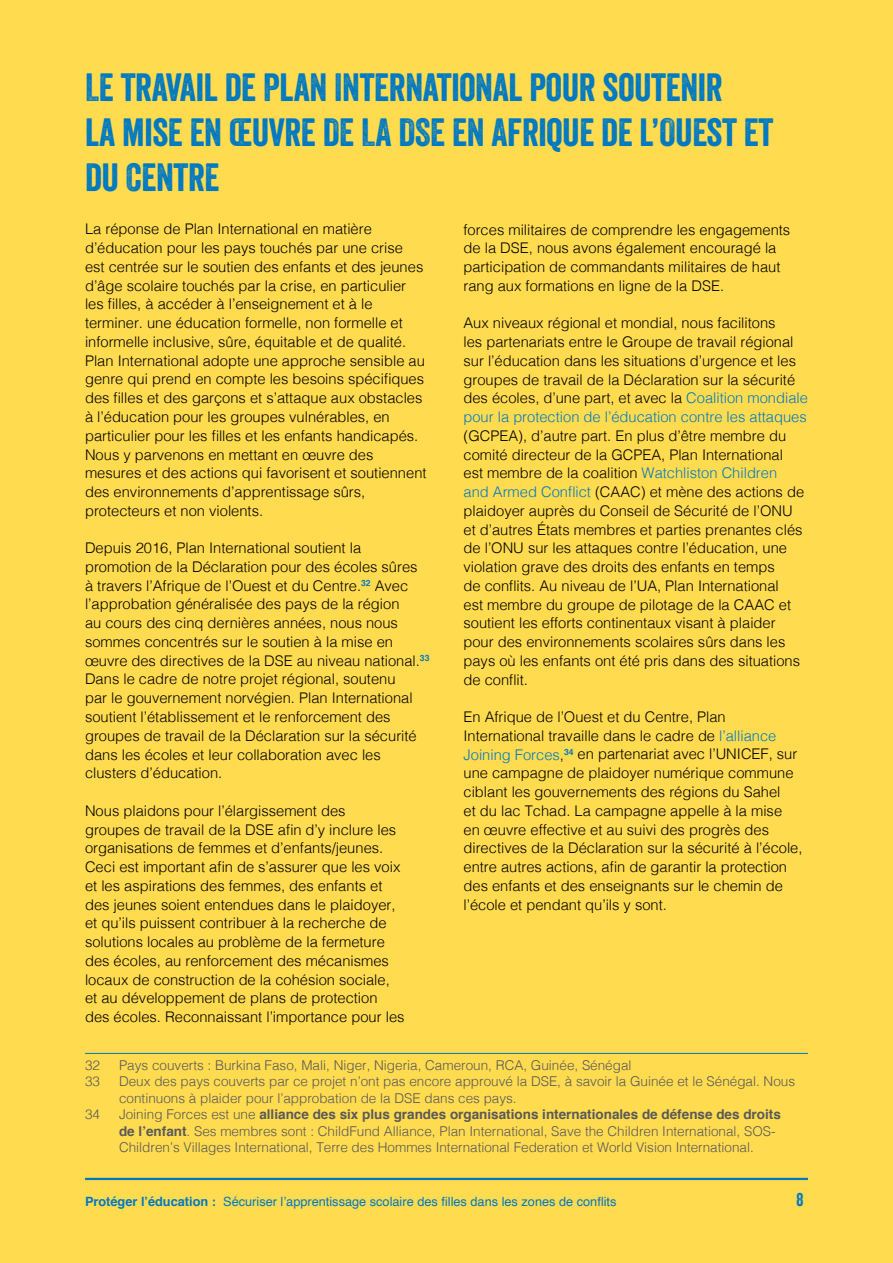
<style>
.page{position:relative;width:893px;height:1263px;background:#ffdb4f}
.page>*{position:absolute;margin:0;border:0;box-sizing:border-box;transform-origin:0 0}
.t1{font:38.25px/45px "Veneer";letter-spacing:-.01em;color:#0079c1}
.t2{font:18px "Veneer";color:#0079c1}
.t3{font:300 14.7px/18.8px "Helvetica";color:#000}
.t4{font:300 13.5px/16.5px "Helvetica";color:#58595b}
.t5{font:12.75px "Helvetica";color:#0079c1}
.s1{color:#0079c1}
.s2{font-weight:700}
</style>
<div class="page">
<hr style="left:85px;top:1053px;width:723px;height:1px;background:#0079c1">
<hr style="left:85px;top:1178px;width:723px;height:2px;background:#0079c1">
<h1 class="t1" style="left:85px;top:64px;width:690px">LE TRAVAIL DE PLAN INTERNATIONAL POUR SOUTENIR<br>LA MISE EN ŒUVRE DE LA DSE EN AFRIQUE DE L’OUEST ET<br>DU CENTRE</h1>
<p class="t3" style="left:85px;top:219px;width:343px">La réponse de Plan International en matière d’éducation pour les pays touchés par une crise<br>est centrée sur le soutien des enfants et des jeunes d’âge scolaire touchés par la crise, en particulier les filles, à accéder à l’enseignement et à le terminer. une éducation formelle, non formelle et informelle inclusive, sûre, équitable et de qualité.<br>Plan International adopte une approche sensible au genre qui prend en compte les besoins spécifiques des filles et des garçons et s’attaque aux obstacles à l’éducation pour les groupes vulnérables, en particulier pour les filles et les enfants handicapés.<br>Nous y parvenons en mettant en œuvre des mesures et des actions qui favorisent et soutiennent des environnements d’apprentissage sûrs, protecteurs et non violents.</p>
<p class="t3" style="left:85px;top:538px;width:346px">Depuis 2016, Plan International soutient la promotion de la Déclaration pour des écoles sûres<br>à travers l’Afrique de l’Ouest et du Centre.<sup>32</sup> Avec l’approbation généralisée des pays de la région<br>au cours des cinq dernières années, nous nous sommes concentrés sur le soutien à la mise en œuvre des directives de la DSE au niveau national.<sup>33<br></sup>Dans le cadre de notre projet régional, soutenu<br>par le gouvernement norvégien. Plan International soutient l’établissement et le renforcement des groupes de travail de la Déclaration sur la sécurité dans les écoles et leur collaboration avec les clusters d’éducation.</p>
<p class="t3" style="left:85px;top:800px;width:321px">Nous plaidons pour l’élargissement des<br>groupes de travail de la DSE afin d’y inclure les organisations de femmes et d’enfants/jeunes.<br>Ceci est important afin de s’assurer que les voix et les aspirations des femmes, des enfants et des jeunes soient entendues dans le plaidoyer, et qu’ils puissent contribuer à la recherche de solutions locales au problème de la fermeture des écoles, au renforcement des mécanismes locaux de construction de la cohésion sociale, et au développement de plans de protection des écoles. Reconnaissant l’importance pour les</p>
<p class="t3" style="left:463px;top:219px;width:328px">forces militaires de comprendre les engagements de la DSE, nous avons également encouragé la participation de commandants militaires de haut rang aux formations en ligne de la DSE.</p>
<p class="t3" style="left:463px;top:313px;width:346px">Aux niveaux régional et mondial, nous facilitons<br>les partenariats entre le Groupe de travail régional sur l’éducation dans les situations d’urgence et les groupes de travail de la Déclaration sur la sécurité des écoles, d’une part, et avec la <span class="s1">Coalition mondiale pour la protection de l’éducation contre les attaques</span></p>
<p class="t3" style="left:463px;top:425px;width:342px">(GCPEA), d’autre part. En plus d’être membre du comité directeur de la GCPEA, Plan International est membre de la coalition <span class="s1">Watchliston Children and Armed Conflict</span> (CAAC) et mène des actions de plaidoyer auprès du Conseil de Sécurité de l’ONU et d’autres États membres et parties prenantes clés de l’ONU sur les attaques contre l’éducation, une violation grave des droits des enfants en temps<br>de conflits. Au niveau de l’UA, Plan International<br>est membre du groupe de pilotage de la CAAC et soutient les efforts continentaux visant à plaider pour des environnements scolaires sûrs dans les pays où les enfants ont été pris dans des situations de conflit.</p>
<p class="t3" style="left:463px;top:707px;width:341px">En Afrique de l’Ouest et du Centre, Plan International travaille dans le cadre de <span class="s1">l’alliance Joining Forces</span>,<sup>34</sup> en partenariat avec l’UNICEF, sur une campagne de plaidoyer numérique commune ciblant les gouvernements des régions du Sahel<br>et du lac Tchad. La campagne appelle à la mise<br>en œuvre effective et au suivi des progrès des directives de la Déclaration sur la sécurité à l’école, entre autres actions, afin de garantir la protection des enfants et des enseignants sur le chemin de l’école et pendant qu’ils y sont.</p>
<p class="t4" style="left:85px;top:1056px;width:17px">32</p>
<p class="t4" style="left:119px;top:1056px;width:514px">Pays couverts : Burkina Faso, Mali, Niger, Nigeria, Cameroun, RCA, Guinée, Sénégal</p>
<p class="t4" style="left:85px;top:1072px;width:17px">33</p>
<p class="t4" style="left:119px;top:1072px;width:678px">Deux des pays couverts par ce projet n’ont pas encore approuvé la DSE, à savoir la Guinée et le Sénégal. Nous continuons à plaider pour l’approbation de la DSE dans ces pays.</p>
<p class="t4" style="left:85px;top:1105px;width:17px">34</p>
<p class="t4" style="left:119px;top:1105px;width:663px">Joining Forces est une <span class="s2">alliance des six plus grandes organisations internationales de défense des droits de l’enfant</span>. Ses membres sont : ChildFund Alliance, Plan International, Save the Children International, SOS-<br>Children’s Villages International, Terre des Hommes International Federation et World Vision International.</p>
<p class="t5" style="left:85px;top:1191px;width:533px"><span class="s2">Protéger l’éducation :</span> Sécuriser l’apprentissage scolaire des filles dans les zones de conflits</p>
<p class="t2" style="left:797px;top:1188px;width:8px">8</p>
</div>
